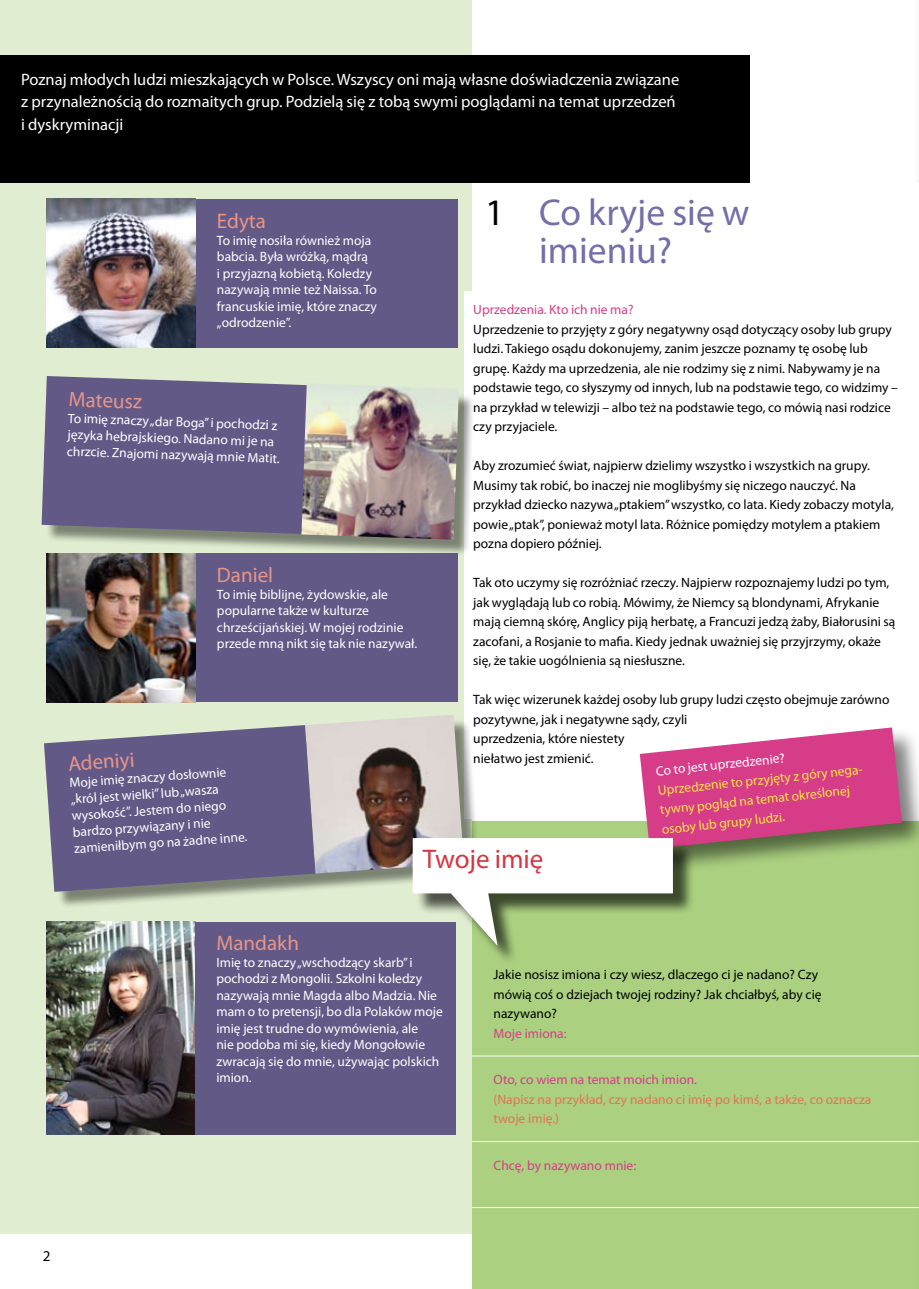
<style>
.page{position:relative;width:919px;height:1289px;background:#fff}
.page>*{position:absolute;margin:0;border:0;box-sizing:border-box;transform-origin:0 0}
.t1{font:37.5px/37.5px "Myriad Pro";color:#746fa9}
.t2{font:27px "Myriad Pro";color:#d53641}
.t3{font:21px "Myriad Pro";color:#e69587}
.t4{font:16.5px/22.5px "Myriad Pro";color:#fff}
.t5{font:15px "Myriad Pro";color:#000}
.t6{font:13.5px/19.5px "Myriad Pro";color:#000}
.t7{font:13.5px/16.5px "Myriad Pro";color:#fff}
.t8{font:13.5px "Myriad Pro";color:#d73c88}
.t9{font:13.5px/19.5px "Myriad Pro";color:#f8e743}
.t10{font:13.5px/19.5px "Myriad Pro";color:#e27356}
.s1{color:#000}
</style>
<div class="page">
<div style="left:0;top:0;width:472px;height:1233px;background:#e0edd0"></div>
<div style="left:472px;top:821px;width:446px;height:467px;background:#abd180"></div>
<hr style="left:472px;top:1055px;width:446px;height:1px;background:#fff">
<hr style="left:472px;top:1141px;width:446px;height:1px;background:#fff">
<hr style="left:472px;top:1207px;width:446px;height:1px;background:#fff">
<div style="left:464px;top:291px;width:454px;height:528px;background:#fff"></div>
<div style="left:0;top:55px;width:749px;height:128px;background:#000"></div>
<div style="left:637px;top:725px;width:281px;height:158px;background:#000;opacity:.5"></div>
<img style="left:47px;top:199px;width:149px;height:149px">
<div style="left:196px;top:199px;width:261px;height:149px;background:#635987"></div>
<div style="left:45px;top:379px;width:436px;height:184px;background:#000;opacity:.45"></div>
<svg style="left:42px;top:376px;width:266px;height:158px;background:#686089"></svg>
<img style="left:47px;top:553px;width:149px;height:149px">
<div style="left:196px;top:553px;width:261px;height:149px;background:#635987"></div>
<div style="left:47px;top:718px;width:440px;height:197px;background:#000;opacity:.45"></div>
<img style="left:305px;top:715px;width:159px;height:158px">
<svg style="left:44px;top:725px;width:271px;height:166px;background:#6f688d"></svg>
<img style="left:47px;top:921px;width:148px;height:213px">
<div style="left:195px;top:921px;width:260px;height:213px;background:#635987"></div>
<div style="left:416px;top:841px;width:296px;height:135px;background:#000;opacity:.65"></div>
<svg style="left:412px;top:727px;width:489px;height:218px"></svg>
<img style="left:301px;top:383px;width:158px;height:156px">
<p class="t4" style="left:21px;top:68px;width:659px">Poznaj młodych ludzi mieszkających w Polsce. Wszyscy oni mają własne doświadczenia związane z przynależnością do rozmaitych grup. Podzielą się z tobą swymi poglądami na temat uprzedzeń i dyskryminacji</p>
<h1 class="t1" style="left:539px;top:193px;width:212px;text-indent:-54px"><span class="s1">1</span> Co kryje się w imieniu?</h1>
<h3 class="t3" style="left:217px;top:208px;width:51px">Edyta</h3>
<p class="t7" style="left:217px;top:231px;width:161px">To imię nosiła również moja babcia. Była wróżką, mądrą<br>i przyjazną kobietą. Koledzy nazywają mnie też Naissa. To francuskie imię, które znaczy „odrodzenie”.</p>
<p class="t8" style="left:473px;top:301px;width:162px">Uprzedzenia. Kto ich nie ma?</p>
<p class="t6" style="left:473px;top:319px;width:426px">Uprzedzenie to przyjęty z góry negatywny osąd dotyczący osoby lub grupy ludzi. Takiego osądu dokonujemy, zanim jeszcze poznamy tę osobę lub grupę. Każdy ma uprzedzenia, ale nie rodzimy się z nimi. Nabywamy je na podstawie tego, co słyszymy od innych, lub na podstawie tego, co widzimy – na przykład w telewizji – albo też na podstawie tego, co mówią nasi rodzice czy przyjaciele.</p>
<p class="t6" style="left:473px;top:456px;width:422px">Aby zrozumieć świat, najpierw dzielimy wszystko i wszystkich na grupy.<br>Musimy tak robić, bo inaczej nie moglibyśmy się niczego nauczyć. Na przykład dziecko nazywa „ptakiem” wszystko, co lata. Kiedy zobaczy motyla, powie „ptak”, ponieważ motyl lata. Różnice pomiędzy motylem a ptakiem pozna dopiero później.</p>
<p class="t6" style="left:473px;top:573px;width:423px">Tak oto uczymy się rozróżniać rzeczy. Najpierw rozpoznajemy ludzi po tym, jak wyglądają lub co robią. Mówimy, że Niemcy są blondynami, Afrykanie mają ciemną skórę, Anglicy piją herbatę, a Francuzi jedzą żaby, Białorusini są zacofani, a Rosjanie to mafia. Kiedy jednak uważniej się przyjrzymy, okaże się, że takie uogólnienia są niesłuszne.</p>
<p class="t6" style="left:473px;top:690px;width:417px">Tak więc wizerunek każdej osoby lub grupy ludzi często obejmuje zarówno pozytywne, jak i negatywne sądy, czyli<br>uprzedzenia, które niestety<br>niełatwo jest zmienić.</p>
<h3 class="t3" style="left:69px;top:386px;width:75px;rotate:2deg">Mateusz</h3>
<p class="t7" style="left:68px;top:409px;width:214px;rotate:2deg">To imię znaczy „dar Boga” i pochodzi z języka hebrajskiego. Nadano mi je na chrzcie. Znajomi nazywają mnie Matit.</p>
<h3 class="t3" style="left:217px;top:562px;width:58px">Daniel</h3>
<p class="t7" style="left:217px;top:586px;width:202px">To imię biblijne, żydowskie, ale popularne także w kulturze chrześcijańskiej. W mojej rodzinie przede mną nikt się tak nie nazywał.</p>
<h3 class="t3" style="left:67px;top:751px;width:68px;rotate:-4deg">Adeniyi</h3>
<p class="t7" style="left:655px;top:762px;width:131px;rotate:-6deg">Co to jest uprzedzenie?</p>
<p class="t9" style="left:657px;top:780px;width:210px;rotate:-6deg">Uprzedzenie to przyjęty z góry nega&shy;tywny pogląd na temat określonej osoby lub grupy ludzi.</p>
<p class="t7" style="left:69px;top:774px;width:175px;rotate:-4deg">Moje imię znaczy dosłownie „król jest wielki” lub „wasza wysokość”. Jestem do niego bardzo przywiązany i nie zamieniłbym go na żadne inne.</p>
<h2 class="t2" style="left:422px;top:842px;width:122px">Twoje imię</h2>
<p class="t5" style="left:43px;top:1246px;width:9px">2</p>
<h3 class="t3" style="left:216px;top:930px;width:84px">Mandakh</h3>
<p class="t7" style="left:216px;top:953px;width:228px">Imię to znaczy „wschodzący skarb” i pochodzi z Mongolii. Szkolni koledzy nazywają mnie Magda albo Madzia. Nie mam o to pretensji, bo dla Polaków moje imię jest trudne do wymówienia, ale<br>nie podoba mi się, kiedy Mongołowie zwracają się do mnie, używając polskich imion.</p>
<p class="t6" style="left:493px;top:964px;width:329px">Jakie nosisz imiona i czy wiesz, dlaczego ci je nadano? Czy mówią coś o dziejach twojej rodziny? Jak chciałbyś, aby cię nazywano?</p>
<p class="t8" style="left:493px;top:1024px;width:75px">Moje imiona:</p>
<p class="t8" style="left:493px;top:1071px;width:205px">Oto, co wiem na temat moich imion.</p>
<p class="t10" style="left:493px;top:1089px;width:379px">(Napisz na przykład, czy nadano ci imię po kimś, a także, co oznacza twoje imię.)</p>
<p class="t8" style="left:493px;top:1156px;width:144px">Chcę, by nazywano mnie:</p>
</div>
